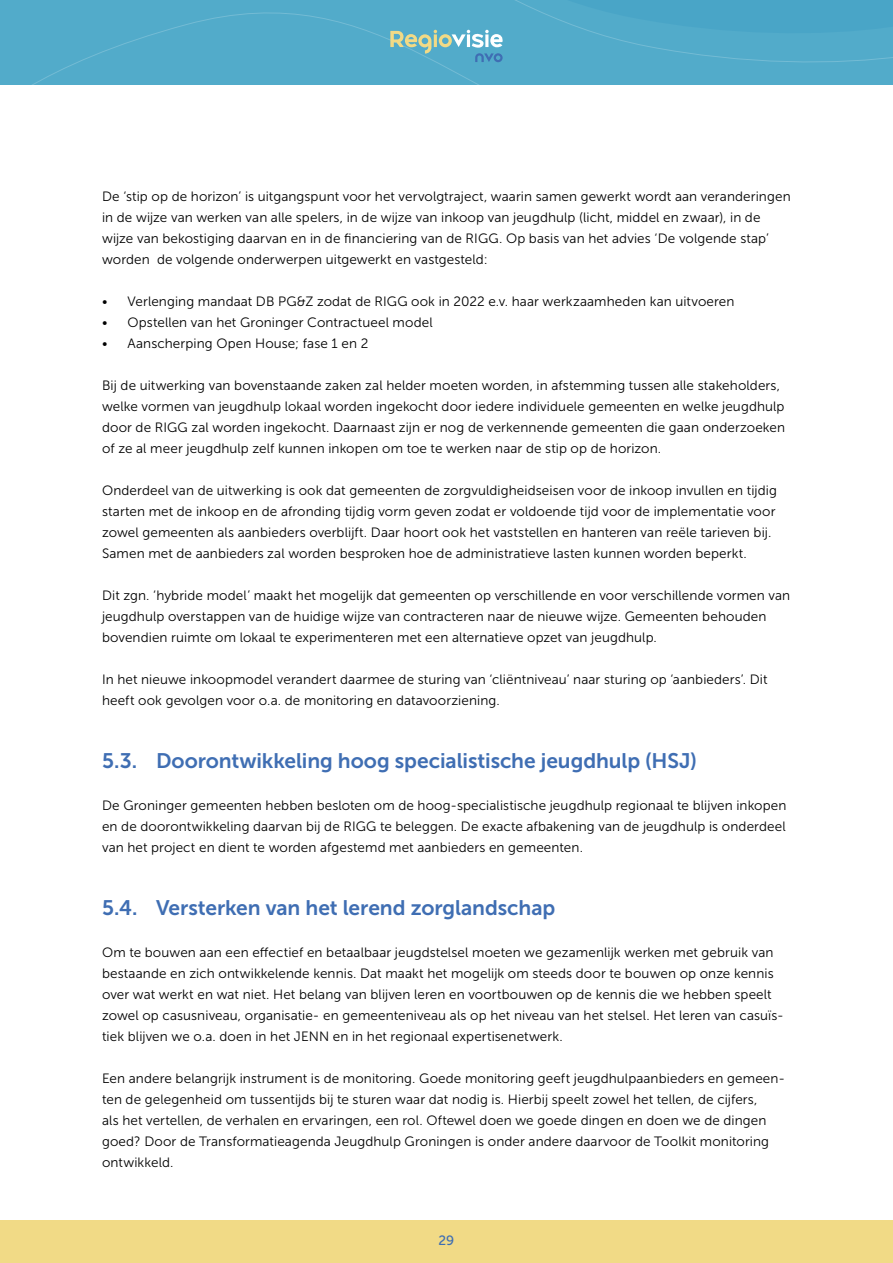
<style>
.page{position:relative;width:893px;height:1263px;background:#fff}
.page>*{position:absolute;margin:0;border:0;box-sizing:border-box;transform-origin:0 0}
.t1{font:21px "Museo Sans 700";letter-spacing:-.005em;color:#3f6eb3}
.t2{font:13.5px/21px "Museo Sans 300";letter-spacing:.01em;color:#000}
.t3{font:13.5px "Museo Sans 500";color:#3f6eb3}
</style>
<div class="page">
<svg style="left:0;top:0;width:893px;height:85px;background:#51aac9"></svg>
<div style="left:0;top:1220px;width:893px;height:43px;background:#f1da86"></div>
<svg style="left:390px;top:30px;width:113px;height:32px;background:#7ab8c4"></svg>
<p class="t2" style="left:102px;top:186px;width:690px">De ‘stip op de horizon’ is uitgangspunt voor het vervolgtraject, waarin samen gewerkt wordt aan veranderingen in de wijze van werken van alle spelers, in de wijze van inkoop van jeugdhulp (licht, middel en zwaar), in de wijze van bekostiging daarvan en in de financiering van de RIGG. Op basis van het advies ‘De volgende stap’ worden de volgende onderwerpen uitgewerkt en vastgesteld:</p>
<p class="t2" style="left:102px;top:291px;width:634px">• Verlenging mandaat DB PG&amp;Z zodat de RIGG ook in 2022 e.v. haar werkzaamheden kan uitvoeren</p>
<p class="t2" style="left:102px;top:312px;width:332px">• Opstellen van het Groninger Contractueel model</p>
<p class="t2" style="left:102px;top:333px;width:268px">• Aanscherping Open House; fase 1 en 2</p>
<p class="t2" style="left:102px;top:375px;width:685px">Bij de uitwerking van bovenstaande zaken zal helder moeten worden, in afstemming tussen alle stakeholders, welke vormen van jeugdhulp lokaal worden ingekocht door iedere individuele gemeenten en welke jeugdhulp door de RIGG zal worden ingekocht. Daarnaast zijn er nog de verkennende gemeenten die gaan onderzoeken of ze al meer jeugdhulp zelf kunnen inkopen om toe te werken naar de stip op de horizon.</p>
<p class="t2" style="left:102px;top:480px;width:676px">Onderdeel van de uitwerking is ook dat gemeenten de zorgvuldigheidseisen voor de inkoop invullen en tijdig starten met de inkoop en de afronding tijdig vorm geven zodat er voldoende tijd voor de implementatie voor zowel gemeenten als aanbieders overblijft. Daar hoort ook het vaststellen en hanteren van reële tarieven bij.<br>Samen met de aanbieders zal worden besproken hoe de administratieve lasten kunnen worden beperkt.</p>
<p class="t2" style="left:102px;top:585px;width:690px">Dit zgn. ‘hybride model’ maakt het mogelijk dat gemeenten op verschillende en voor verschillende vormen van jeugdhulp overstappen van de huidige wijze van contracteren naar de nieuwe wijze. Gemeenten behouden bovendien ruimte om lokaal te experimenteren met een alternatieve opzet van jeugdhulp.</p>
<p class="t2" style="left:102px;top:669px;width:667px">In het nieuwe inkoopmodel verandert daarmee de sturing van ‘cliëntniveau’ naar sturing op ‘aanbieders’. Dit heeft ook gevolgen voor o.a. de monitoring en datavoorziening.</p>
<h1 class="t1" style="left:102px;top:749px;width:596px">5.3. Doorontwikkeling hoog specialistische jeugdhulp (HSJ)</h1>
<p class="t2" style="left:102px;top:795px;width:686px;text-align:justify">De Groninger gemeenten hebben besloten om de hoog-specialistische jeugdhulp regionaal te blijven inkopen en de doorontwikkeling daarvan bij de RIGG te beleggen. De exacte afbakening van de jeugdhulp is onderdeel van het project en dient te worden afgestemd met aanbieders en gemeenten.</p>
<h1 class="t1" style="left:102px;top:896px;width:455px">5.4. Versterken van het lerend zorglandschap</h1>
<p class="t2" style="left:102px;top:942px;width:683px">Om te bouwen aan een effectief en betaalbaar jeugdstelsel moeten we gezamenlijk werken met gebruik van bestaande en zich ontwikkelende kennis. Dat maakt het mogelijk om steeds door te bouwen op onze kennis over wat werkt en wat niet. Het belang van blijven leren en voortbouwen op de kennis die we hebben speelt zowel op casusniveau, organisatie- en gemeenteniveau als op het niveau van het stelsel. Het leren van casuïs&shy;tiek blijven we o.a. doen in het JENN en in het regionaal expertisenetwerk.</p>
<p class="t2" style="left:102px;top:1068px;width:685px">Een andere belangrijk instrument is de monitoring. Goede monitoring geeft jeugdhulpaanbieders en gemeen&shy;ten de gelegenheid om tussentijds bij te sturen waar dat nodig is. Hierbij speelt zowel het tellen, de cijfers,<br>als het vertellen, de verhalen en ervaringen, een rol. Oftewel doen we goede dingen en doen we de dingen goed? Door de Transformatieagenda Jeugdhulp Groningen is onder andere daarvoor de Toolkit monitoring ontwikkeld.</p>
<p class="t3" style="left:439px;top:1233px;width:17px">29</p>
</div>
